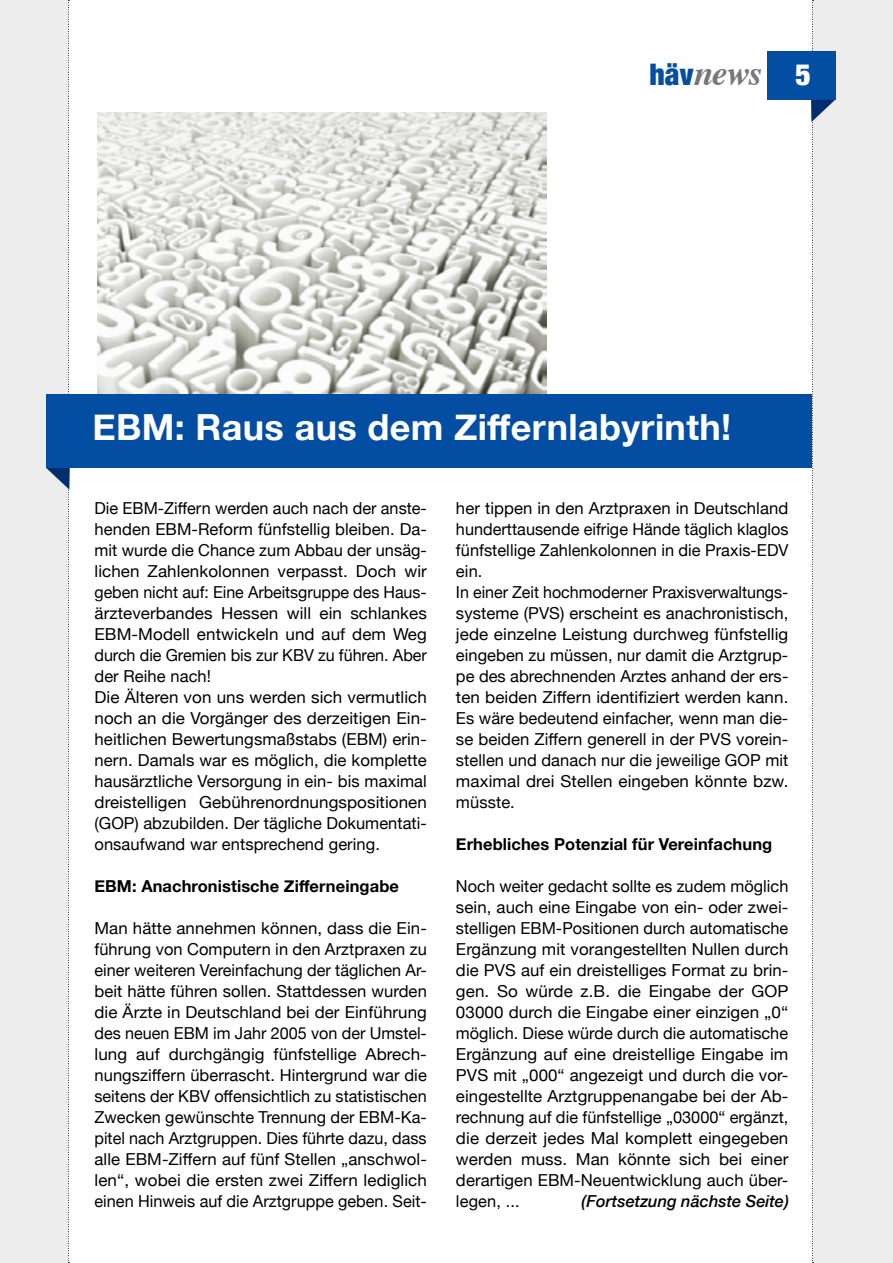
<style>
.page{position:relative;width:893px;height:1263px;background:#fff}
.page>*{position:absolute;margin:0;border:0;box-sizing:border-box;transform-origin:0 0}
.t1{font:700 36px "Helvetica Neue";letter-spacing:.01em;color:#fff}
.t2{font:italic 700 35.4px "Times";color:#77787b}
.t3{font:16.5px/21px "Helvetica Neue";letter-spacing:.005em;color:#000}
.t4{font:700 16.5px "Helvetica Neue";letter-spacing:.005em;color:#000}
.t5{font:italic 500 16.5px "Helvetica Neue";letter-spacing:.005em;color:#000}
.s1{font-family:"Helvetica Neue";font-weight:900;font-style:normal;font-stretch:condensed;font-size:29.7px;color:#034ea2}
.s2{font-family:"Helvetica Neue";font-weight:900;font-style:normal;font-stretch:condensed;font-size:29.7px;color:#fff}
</style>
<div class="page">
<div style="left:813px;top:0;width:80px;height:1263px;background:#ededee"></div>
<div style="left:0;top:0;width:68px;height:1263px;background:#ededee"></div>
<div style="left:767px;top:51px;width:68px;height:49px;background:#034ea2"></div>
<svg style="left:811px;top:0;width:24px;height:1263px"></svg>
<img style="left:97px;top:113px;width:449px;height:281px">
<svg style="left:46px;top:0;width:24px;height:1263px"></svg>
<div style="left:47px;top:394px;width:765px;height:74px;background:#034ea2"></div>
<h2 class="t2" style="left:649px;top:40px;width:163px"><span class="s1">häv</span>news <span class="s2">5</span></h2>
<h1 class="t1" style="left:92px;top:399px;width:640px">EBM: Raus aus dem Ziffernlabyrinth!</h1>
<p class="t3" style="left:94px;top:498px;width:334px">Die EBM-Ziffern werden auch nach der anste&shy;henden EBM-Reform fünfstellig bleiben. Da&shy;mit wurde die Chance zum Abbau der unsäg&shy;lichen Zahlenkolonnen verpasst. Doch wir geben nicht auf: Eine Arbeitsgruppe des Haus&shy;ärzteverbandes Hessen will ein schlankes EBM-Modell entwickeln und auf dem Weg durch die Gremien bis zur KBV zu führen. Aber der Reihe nach!<br>Die Älteren von uns werden sich vermutlich noch an die Vorgänger des derzeitigen Ein&shy;heitlichen Bewertungsmaßstabs (EBM) erin&shy;nern. Damals war es möglich, die komplette hausärztliche Versorgung in ein- bis maximal dreistelligen Gebührenordnungspositionen (GOP) abzubilden. Der tägliche Dokumentati&shy;onsaufwand war entsprechend gering.</p>
<p class="t4" style="left:94px;top:873px;width:306px">EBM: Anachronistische Zifferneingabe</p>
<p class="t3" style="left:94px;top:918px;width:334px;text-align:justify">Man hätte annehmen können, dass die Ein&shy;führung von Computern in den Arztpraxen zu einer weiteren Vereinfachung der täglichen Ar&shy;beit hätte führen sollen. Stattdessen wurden die Ärzte in Deutschland bei der Einführung des neuen EBM im Jahr 2005 von der Umstel&shy;lung auf durchgängig fünfstellige Abrech&shy;nungsziffern überrascht. Hintergrund war die seitens der KBV offensichtlich zu statistischen Zwecken gewünschte Trennung der EBM-Ka&shy;pitel nach Arztgruppen. Dies führte dazu, dass alle EBM-Ziffern auf fünf Stellen „anschwol&shy;len“, wobei die ersten zwei Ziffern lediglich einen Hinweis auf die Arztgruppe geben. Seit-</p>
<p class="t3" style="left:456px;top:498px;width:334px">her tippen in den Arztpraxen in Deutschland hunderttausende eifrige Hände täglich klaglos fünfstellige Zahlenkolonnen in die Praxis-EDV ein.<br>In einer Zeit hochmoderner Praxisverwaltungs&shy;systeme (PVS) erscheint es anachronistisch, jede einzelne Leistung durchweg fünfstellig eingeben zu müssen, nur damit die Arztgrup&shy;pe des abrechnenden Arztes anhand der ers&shy;ten beiden Ziffern identifiziert werden kann.<br>Es wäre bedeutend einfacher, wenn man die&shy;se beiden Ziffern generell in der PVS vorein&shy;stellen und danach nur die jeweilige GOP mit maximal drei Stellen eingeben könnte bzw. müsste.</p>
<p class="t4" style="left:456px;top:831px;width:318px">Erhebliches Potenzial für Vereinfachung</p>
<p class="t3" style="left:456px;top:876px;width:334px;text-align:justify">Noch weiter gedacht sollte es zudem möglich sein, auch eine Eingabe von ein- oder zwei&shy;stelligen EBM-Positionen durch automatische Ergänzung mit vorangestellten Nullen durch die PVS auf ein dreistelliges Format zu brin&shy;gen. So würde z.B. die Eingabe der GOP 03000 durch die Eingabe einer einzigen „0“ möglich. Diese würde durch die automatische Ergänzung auf eine dreistellige Eingabe im PVS mit „000“ angezeigt und durch die vor&shy;eingestellte Arztgruppenangabe bei der Ab&shy;rechnung auf die fünfstellige „03000“ ergänzt, die derzeit jedes Mal komplett eingegeben werden muss. Man könnte sich bei einer derartigen EBM-Neuentwicklung auch über&shy;legen, ...</p>
<p class="t5" style="left:581px;top:1187px;width:209px">(Fortsetzung nächste Seite)</p>
</div>
